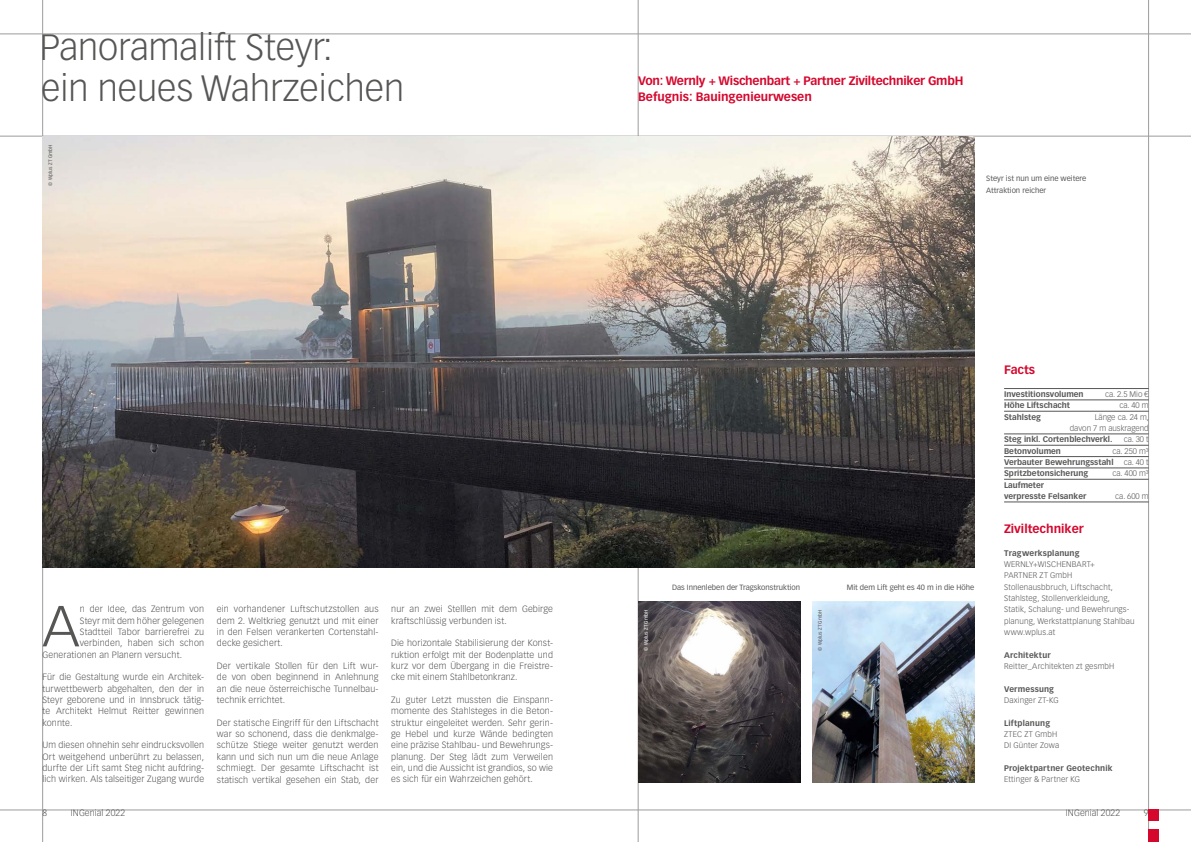
<style>
.page{position:relative;width:1191px;height:842px;background:#fff}
.page>*{position:absolute;margin:0;border:0;box-sizing:border-box;transform-origin:0 0}
.t1{font:300 56.8px "Vectora LT Pro";color:#565655}
.t2{font:300 36px/41px "Vectora LT Pro";color:#565655}
.t3{font:700 12px/16px "Vectora LT Pro";letter-spacing:-.02em;color:#d5072d}
.t4{font:700 12px "Vectora LT Pro";color:#d5072d}
.t5{font:300 9px/11.3px "Vectora LT Pro";letter-spacing:.015em;color:#565655;text-align:justify}
.t6{font:300 8px/11.3px "Vectora LT Pro";letter-spacing:.015em;color:#565655}
.t7{font:700 8px/11.3px "Vectora LT Pro";color:#565655}
.t8{font:700 8px "Vectora LT Pro";letter-spacing:.02em;color:#565655}
.t9{font:700 8px "Vectora LT Pro";letter-spacing:.025em;color:#565655}
.t10{font:7.5px/11.3px "Vectora LT Pro";color:#565655}
.t11{font:5px "Vectora LT Pro";color:#565655}
.t12{font:5px "Vectora LT Pro";color:#fff}
</style>
<div class="page">
<hr style="left:0;top:34px;width:1191px;height:1px;background:#9c9c9d">
<hr style="left:0;top:136px;width:1191px;height:1px;background:#9c9c9d">
<hr style="left:0;top:810px;width:1191px;height:1px;background:#9c9c9d">
<hr style="left:1148px;top:0;width:1px;height:842px;background:#9c9c9d">
<hr style="left:42px;top:0;width:1px;height:842px;background:#9c9c9d">
<hr style="left:638px;top:0;width:1px;height:842px;background:#9c9c9d">
<img style="left:43px;top:136px;width:931px;height:431px">
<img style="left:638px;top:601px;width:162px;height:181px">
<img style="left:812px;top:601px;width:162px;height:181px">
<div style="left:1148px;top:810px;width:11px;height:11px;background:#d5072d"></div>
<div style="left:1148px;top:829px;width:11px;height:13px;background:#d5072d"></div>
<hr style="left:1004px;top:388px;width:144px;height:1px;background:#565655">
<hr style="left:1004px;top:400px;width:144px;height:1px;background:#565655">
<hr style="left:1004px;top:411px;width:144px;height:1px;background:#565655">
<hr style="left:1004px;top:434px;width:144px;height:1px;background:#565655">
<hr style="left:1004px;top:445px;width:144px;height:1px;background:#565655">
<hr style="left:1004px;top:456px;width:144px;height:1px;background:#565655">
<hr style="left:1004px;top:468px;width:144px;height:1px;background:#565655">
<hr style="left:1004px;top:479px;width:144px;height:1px;background:#565655">
<hr style="left:1004px;top:502px;width:144px;height:1px;background:#565655">
<h2 class="t2" style="left:40px;top:26px;width:366px">Panoramalift Steyr:<br>ein neues Wahrzeichen</h2>
<p class="t11" style="left:47px;top:185px;width:43px;rotate:-90deg">© Wplus ZT GmbH</p>
<h1 class="t1" style="left:43px;top:592px;width:38px">A</h1>
<p class="t5" style="left:80px;top:603px;width:126px">n der Idee, das Zentrum von</p>
<p class="t5" style="left:80px;top:615px;width:126px">Steyr mit dem höher gelegenen</p>
<p class="t5" style="left:80px;top:626px;width:126px">Stadtteil Tabor barrierefrei zu</p>
<p class="t5" style="left:80px;top:637px;width:126px">verbinden, haben sich schon</p>
<p class="t5" style="left:43px;top:649px;width:141px">Generationen an Planern versucht.</p>
<p class="t5" style="left:43px;top:671px;width:163px">Für die Gestaltung wurde ein Architek&shy;turwettbewerb abgehalten, den der in Steyr geborene und in Innsbruck tätig&shy;te Architekt Helmut Reitter gewinnen konnte.</p>
<p class="t5" style="left:43px;top:740px;width:163px">Um diesen ohnehin sehr eindrucksvollen Ort weitgehend unberührt zu belassen, durfte der Lift samt Steg nicht aufdring&shy;lich wirken. Als talseitiger Zugang wurde</p>
<p class="t5" style="left:217px;top:603px;width:163px">ein vorhandener Luftschutzstollen aus dem 2. Weltkrieg genutzt und mit einer in den Felsen verankerten Cortenstahl&shy;decke gesichert.</p>
<p class="t5" style="left:217px;top:660px;width:163px">Der vertikale Stollen für den Lift wur&shy;de von oben beginnend in Anlehnung an die neue österreichische Tunnelbau&shy;technik errichtet.</p>
<p class="t5" style="left:217px;top:717px;width:163px">Der statische Eingriff für den Liftschacht war so schonend, dass die denkmalge&shy;schütze Stiege weiter genutzt werden kann und sich nun um die neue Anlage schmiegt. Der gesamte Liftschacht ist statisch vertikal gesehen ein Stab, der</p>
<p class="t5" style="left:391px;top:603px;width:163px">nur an zwei Stelllen mit dem Gebirge kraftschlüssig verbunden ist.</p>
<p class="t5" style="left:391px;top:637px;width:163px">Die horizontale Stabilisierung der Konst&shy;ruktion erfolgt mit der Bodenplatte und kurz vor dem Übergang in die Freistre&shy;cke mit einem Stahlbetonkranz.</p>
<p class="t5" style="left:391px;top:694px;width:163px">Zu guter Letzt mussten die Einspann&shy;momente des Stahlsteges in die Beton&shy;struktur eingeleitet werden. Sehr gerin&shy;ge Hebel und kurze Wände bedingten eine präzise Stahlbau- und Bewehrungs&shy;planung. Der Steg lädt zum Verweilen ein, und die Aussicht ist grandios, so wie es sich für ein Wahrzeichen gehört.</p>
<h3 class="t3" style="left:638px;top:73px;width:327px">Von: Wernly + Wischenbart + Partner Ziviltechniker GmbH<br>Befugnis: Bauingenieurwesen</h3>
<p class="t10" style="left:986px;top:173px;width:102px">Steyr ist nun um eine weitere<br>Attraktion reicher</p>
<p class="t10" style="left:672px;top:581px;width:129px">Das Innenleben der Tragskonstruktion</p>
<p class="t12" style="left:643px;top:651px;width:43px;rotate:-90deg">© Wplus ZT GmbH</p>
<p class="t11" style="left:817px;top:651px;width:43px;rotate:-90deg">© Wplus ZT GmbH</p>
<p class="t10" style="left:847px;top:581px;width:129px">Mit dem Lift geht es 40 m in die Höhe</p>
<h3 class="t3" style="left:1004px;top:362px;width:33px">Facts</h3>
<p class="t7" style="left:1004px;top:388px;width:81px">Investitionsvolumen</p>
<p class="t6" style="left:1105px;top:388px;width:45px">ca. 2.5 Mio €</p>
<p class="t7" style="left:1004px;top:400px;width:68px">Höhe Liftschacht</p>
<p class="t6" style="left:1119px;top:400px;width:31px">ca. 40 m</p>
<p class="t7" style="left:1004px;top:411px;width:38px">Stahlsteg</p>
<p class="t6" style="left:1069px;top:411px;width:81px;text-align:right">Länge ca. 24 m,<br>davon 7 m auskragend</p>
<p class="t7" style="left:1004px;top:434px;width:110px">Steg inkl. Cortenblechverkl.</p>
<p class="t6" style="left:1123px;top:434px;width:26px">ca. 30 t</p>
<p class="t7" style="left:1004px;top:445px;width:58px">Betonvolumen</p>
<p class="t6" style="left:1112px;top:445px;width:38px">ca. 250 m³</p>
<p class="t7" style="left:1004px;top:456px;width:111px">Verbauter Bewehrungsstahl</p>
<p class="t6" style="left:1123px;top:456px;width:26px">ca. 40 t</p>
<p class="t7" style="left:1004px;top:468px;width:86px">Spritzbetonsicherung</p>
<p class="t6" style="left:1112px;top:468px;width:38px">ca. 400 m³</p>
<p class="t7" style="left:1004px;top:479px;width:84px">Laufmeter verpresste Felsanker</p>
<p class="t6" style="left:1115px;top:490px;width:35px">ca. 600 m</p>
<h3 class="t4" style="left:1004px;top:521px;width:81px">Ziviltechniker</h3>
<p class="t8" style="left:1004px;top:548px;width:77px">Tragwerksplanung</p>
<p class="t6" style="left:1004px;top:558px;width:132px">WERNLY+WISCHENBART+<br>PARTNER ZT GmbH<br>Stollenausbbruch, Liftschacht,<br>Stahlsteg, Stollenverkleidung,<br>Statik, Schalung- und Bewehrungs&shy;planung, Werkstattplanung Stahlbau www.wplus.at</p>
<p class="t9" style="left:1004px;top:650px;width:48px">Architektur</p>
<p class="t6" style="left:1004px;top:660px;width:112px">Reitter_Architekten zt gesmbH</p>
<p class="t8" style="left:1004px;top:684px;width:51px">Vermessung</p>
<p class="t6" style="left:1004px;top:694px;width:56px">Daxinger ZT-KG</p>
<p class="t8" style="left:1004px;top:718px;width:47px">Liftplanung</p>
<p class="t6" style="left:1004px;top:728px;width:57px">ZTEC ZT GmbH<br>DI Günter Zowa</p>
<p class="t8" style="left:1004px;top:763px;width:110px">Projektpartner Geotechnik</p>
<p class="t6" style="left:1004px;top:774px;width:78px">Ettinger &amp; Partner KG</p>
<p class="t5" style="left:43px;top:808px;width:6px">8</p>
<p class="t5" style="left:71px;top:808px;width:56px">INGenial 2022</p>
<p class="t5" style="left:1066px;top:808px;width:56px">INGenial 2022</p>
<p class="t5" style="left:1143px;top:808px;width:6px">9</p>
</div>
